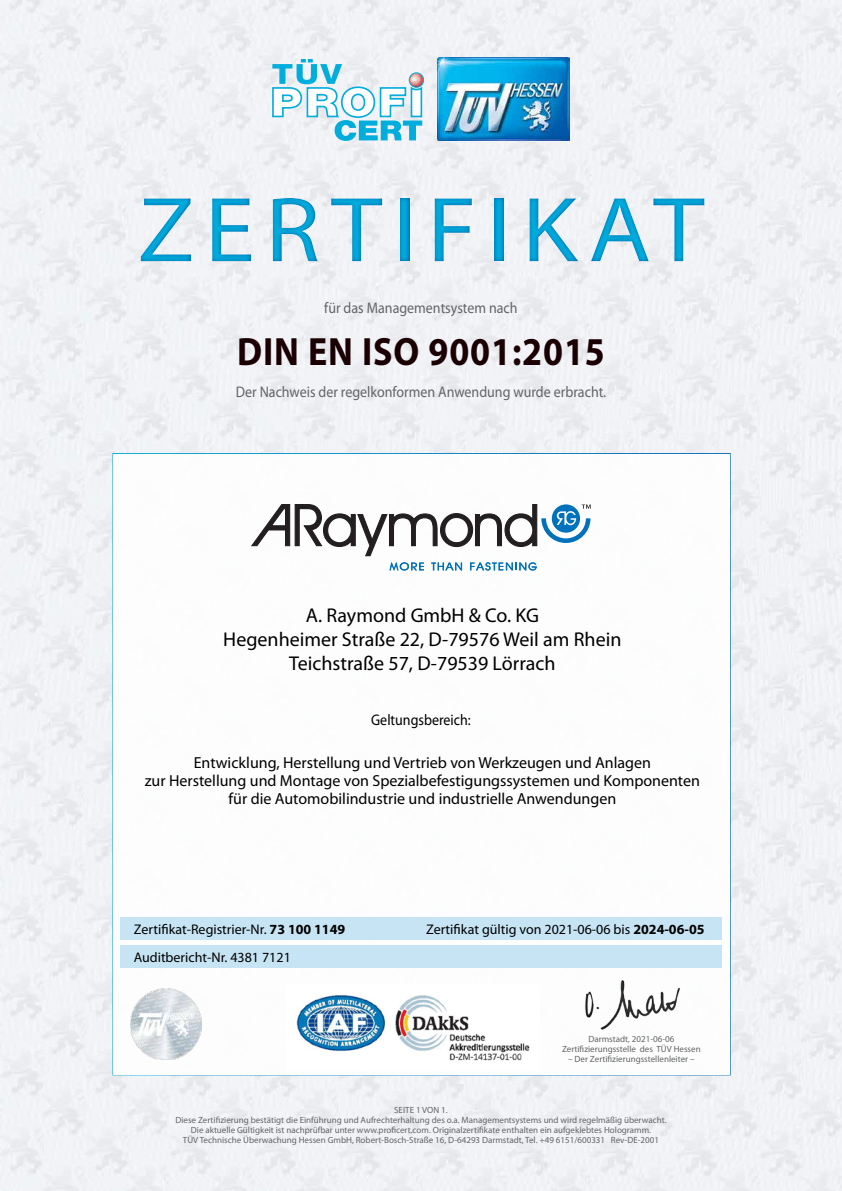
<style>
.page{position:relative;width:842px;height:1191px;background:#fff}
.page>*{position:absolute;margin:0;border:0;box-sizing:border-box;transform-origin:0 0}
.t1{font:93px "Myriad Pro";letter-spacing:.1em;color:#00addc;scale:1.1 1}
.t2{font:700 39.6px "Myriad Pro";letter-spacing:.025em;color:#1a0002;scale:.91 1}
.t3{font:20px/24px "Myriad Pro";color:#000;text-align:center}
.t4{font:16px/18px "Myriad Pro";color:#000;text-align:center}
.t5{font:15.4px "Myriad Pro";color:#636466;scale:.91 1}
.t6{font:15.4px "Myriad Pro";color:#000;scale:.91 1}
.t7{font:14px/28.1px "Myriad Pro";color:#000}
.t8{font:9px/10px "Myriad Pro";color:#636466;text-align:center}
.s1{font-weight:700}
</style>
<div class="page">
<img style="left:0;top:0;width:842px;height:1191px">
<img style="left:437px;top:57px;width:132px;height:83px">
<svg style="left:272px;top:59px;width:152px;height:82px"></svg>
<div style="left:112px;top:453px;width:619px;height:622px;background:#fff;border:2px solid #fff"></div>
<div style="left:120px;top:945px;width:602px;height:23px;background:#c0e2f3"></div>
<div style="left:121px;top:917px;width:601px;height:22px;background:#c0e2f3"></div>
<img style="left:296px;top:995px;width:234px;height:66px">
<img style="left:749px;top:906px;width:78px;height:54px">
<img style="left:736px;top:795px;width:97px;height:40px">
<img style="left:737px;top:681px;width:95px;height:34px">
<img style="left:738px;top:576px;width:93px;height:35px">
<img style="left:737px;top:479px;width:91px;height:36px">
<img style="left:585px;top:980px;width:95px;height:50px">
<div style="left:0;top:172px;width:842px;height:114px;background:#006bb6;opacity:.75"></div>
<img style="left:130px;top:988px;width:71px;height:71px">
<svg style="left:251px;top:504px;width:340px;height:66px"></svg>
<h1 class="t1" style="left:138px;top:173px;width:517px">ZERTIFIKAT</h1>
<h3 class="t5" style="left:324px;top:298px;width:214px">für das Managementsystem nach</h3>
<h2 class="t2" style="left:237px;top:326px;width:406px">DIN EN ISO 9001:2015</h2>
<h3 class="t5" style="left:236px;top:382px;width:408px">Der Nachweis der regelkonformen Anwendung wurde erbracht.</h3>
<h3 class="t3" style="left:223px;top:603px;width:400px">A. Raymond GmbH &amp; Co. KG<br>Hegenheimer Straße 22, D-79576 Weil am Rhein<br>Teichstraße 57, D-79539 Lörrach</h3>
<h3 class="t6" style="left:371px;top:710px;width:111px">Geltungsbereich:</h3>
<h3 class="t4" style="left:145px;top:754px;width:557px">Entwicklung, Herstellung und Vertrieb von Werkzeugen und Anlagen<br>zur Herstellung und Montage von Spezialbefestigungssystemen und Komponenten für die Automobilindustrie und industrielle Anwendungen</h3>
<h3 class="t7" style="left:134px;top:915px;width:213px">Zertifikat-Registrier-Nr. <span class="s1">73 100 1149<br></span>Auditbericht-Nr. 4381 7121</h3>
<h3 class="t7" style="left:426px;top:915px;width:280px">Zertifikat gültig von 2021-06-06 bis <span class="s1">2024-06-05</span></h3>
<p class="t8" style="left:562px;top:1034px;width:140px">Darmstadt, 2021-06-06<br>Zertifizierungsstelle des TÜV Hessen</p>
<p class="t8" style="left:568px;top:1054px;width:128px">– Der Zertifizierungsstellenleiter –</p>
<p class="t8" style="left:175px;top:1105px;width:493px">SEITE 1 VON 1.<br>Diese Zertifizierung bestätigt die Einführung und Aufrechterhaltung des o.a. Managementsystems und wird regelmäßig überwacht.<br>Die aktuelle Gültigkeit ist nachprüfbar unter www.proficert.com. Originalzertifikate enthalten ein aufgeklebtes Hologramm.<br>TÜV Technische Überwachung Hessen GmbH, Robert-Bosch-Straße 16, D-64293 Darmstadt, Tel. +49 6151/600331 Rev-DE-2001</p>
</div>
